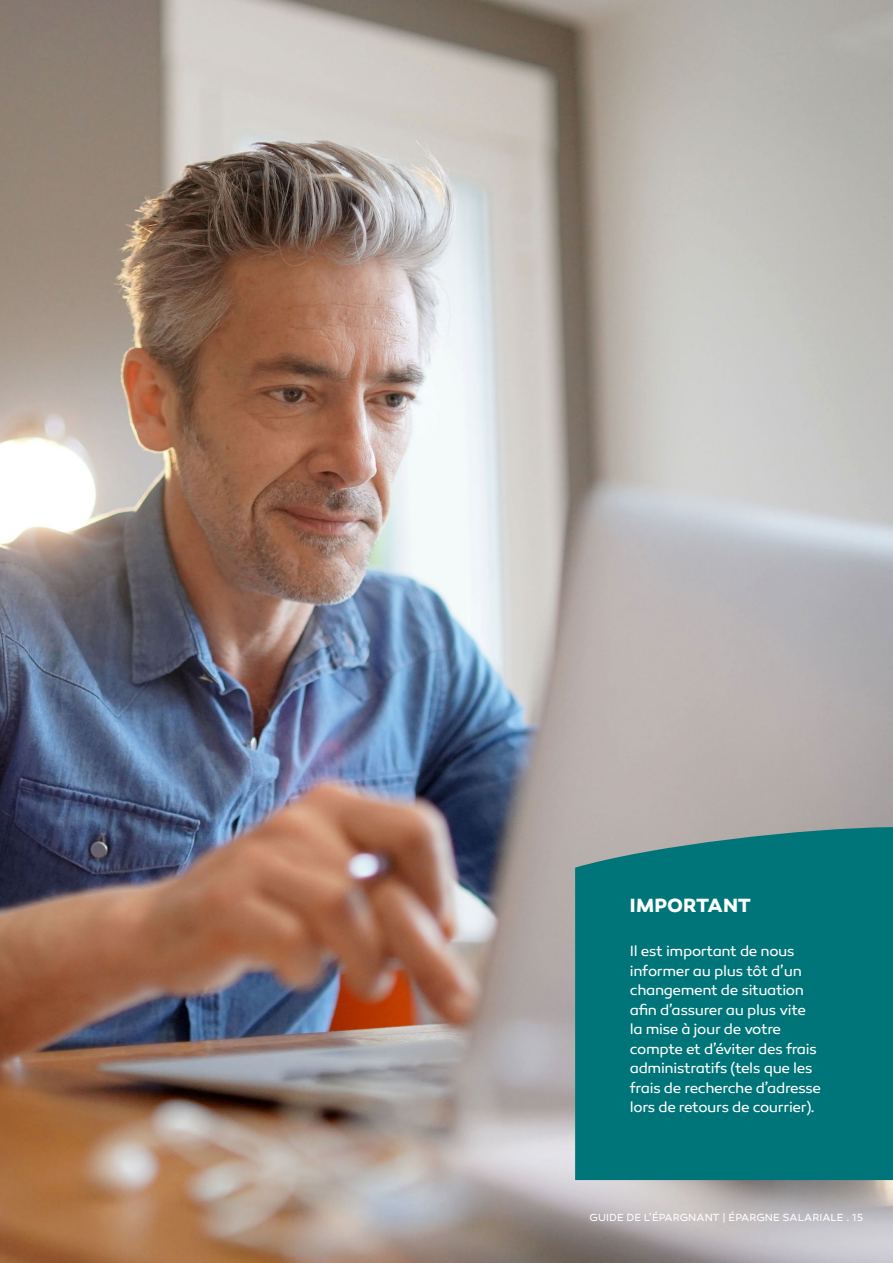
<style>
.page{position:relative;width:893px;height:1263px;background:#fff}
.page>*{position:absolute;margin:0;border:0;box-sizing:border-box;transform-origin:0 0}
.t1{font:700 19.5px "Canaro";letter-spacing:.005em;color:#fff}
.t2{font:15px/19.5px "Canaro";letter-spacing:-.025em;color:#fff}
.t3{font:10.5px "Canaro";letter-spacing:.01em;color:#fff}
</style>
<div class="page">
<img style="left:0;top:0;width:893px;height:1263px">
<div style="left:575px;top:827px;width:318px;height:353px;background:#007579"></div>
<h1 class="t1" style="left:630px;top:893px;width:123px">IMPORTANT</h1>
<p class="t2" style="left:630px;top:941px;width:193px">Il est important de nous informer au plus tôt d’un changement de situation afin d’assurer au plus vite la mise à jour de votre compte et d’éviter des frais administratifs (tels que les frais de recherche d’adresse lors de retours de courrier).</p>
<p class="t3" style="left:590px;top:1211px;width:275px">GUIDE DE L’ÉPARGNANT | ÉPARGNE SALARIALE . 15</p>
</div>
